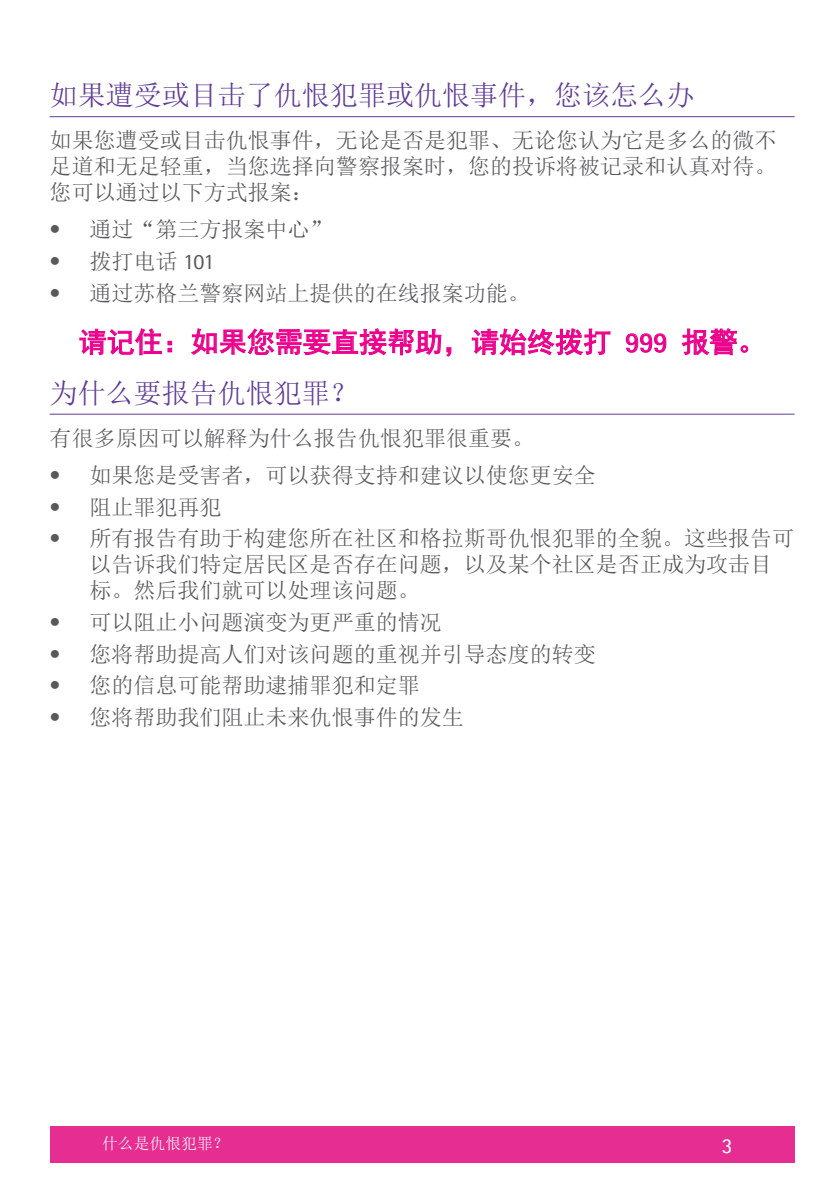
<style>
.page{position:relative;width:840px;height:1191px;background:#fff}
.page>*{position:absolute;margin:0;border:0;box-sizing:border-box;transform-origin:0 0}
.t1{font:28px "Sim Sun";color:#613c97}
.t2{font:28px "Sim Hei";color:#ec008c}
.t3{font:22px/26px "Sim Sun";color:#58595b;text-align:justify}
.t4{font:22px "Agfa Rotis Semisans";color:#58595b}
.t5{font:21.6px "Agfa Rotis Semisans";color:#fff}
.t6{font:15.8px "Sim Sun";color:#fff}
.s1{font-family:"Agfa Rotis Semisans"}
.s2{font-family:"Sim Sun"}
</style>
<div class="page">
<hr style="left:50px;top:116px;width:744px;height:1px;background:#613c97">
<hr style="left:50px;top:414px;width:744px;height:1px;background:#613c97">
<svg style="left:79px;top:328px;width:93px;height:28px"></svg>
<svg style="left:191px;top:328px;width:260px;height:29px"></svg>
<svg style="left:471px;top:328px;width:139px;height:28px"></svg>
<svg style="left:625px;top:333px;width:41px;height:20px"></svg>
<svg style="left:681px;top:328px;width:67px;height:28px"></svg>
<div style="left:50px;top:1126px;width:744px;height:37px;background:#e62e92"></div>
<p class="t1" style="left:50px;top:81px;width:645px">如果遭受或目击了仇恨犯罪或仇恨事件，您该怎么办</p>
<p class="t3" style="left:50px;top:127px;width:727px">如果您遭受或目击仇恨事件，无论是否是犯罪、无论您认为它是多么的微不足道和无足轻重，当您选择向警察报案时，您的投诉将被记录和认真对待。您可以通过以下方式报案：</p>
<p class="t3" style="left:50px;top:217px;width:283px"><span class="s1">•</span> 通过“第三方报案中心”</p>
<p class="t4" style="left:50px;top:249px;width:166px">• <span class="s2">拨打电话</span> 101</p>
<p class="t3" style="left:50px;top:280px;width:481px"><span class="s1">•</span> 通过苏格兰警察网站上提供的在线报案功能。</p>
<p class="t2" style="left:79px;top:328px;width:688px">请记住：如果您需要直接帮助，请始终拨打 <span class="s1">999</span> 报警。</p>
<p class="t1" style="left:50px;top:378px;width:309px">为什么要报告仇恨犯罪？</p>
<p class="t3" style="left:50px;top:425px;width:485px">有很多原因可以解释为什么报告仇恨犯罪很重要。</p>
<p class="t3" style="left:50px;top:462px;width:547px"><span class="s1">•</span> 如果您是受害者，可以获得支持和建议以使您更安全</p>
<p class="t3" style="left:50px;top:494px;width:173px"><span class="s1">•</span> 阻止罪犯再犯</p>
<p class="t3" style="left:89px;top:525px;width:705px;text-align:left;text-indent:-40px"><span class="s1">•</span> 所有报告有助于构建您所在社区和格拉斯哥仇恨犯罪的全貌。这些报告可以告诉我们特定居民区是否存在问题，以及某个社区是否正成为攻击目标。然后我们就可以处理该问题。</p>
<p class="t3" style="left:50px;top:609px;width:393px"><span class="s1">•</span> 可以阻止小问题演变为更严重的情况</p>
<p class="t3" style="left:50px;top:641px;width:547px"><span class="s1">•</span> 您将帮助提高人们对该问题的重视并引导态度的转变</p>
<p class="t3" style="left:50px;top:672px;width:371px"><span class="s1">•</span> 您的信息可能帮助逮捕罪犯和定罪</p>
<p class="t3" style="left:50px;top:704px;width:415px"><span class="s1">•</span> 您将帮助我们阻止未来仇恨事件的发生</p>
<p class="t6" style="left:102px;top:1135px;width:128px">什么是仇恨犯罪？</p>
<p class="t5" style="left:721px;top:1132px;width:12px">3</p>
</div>
